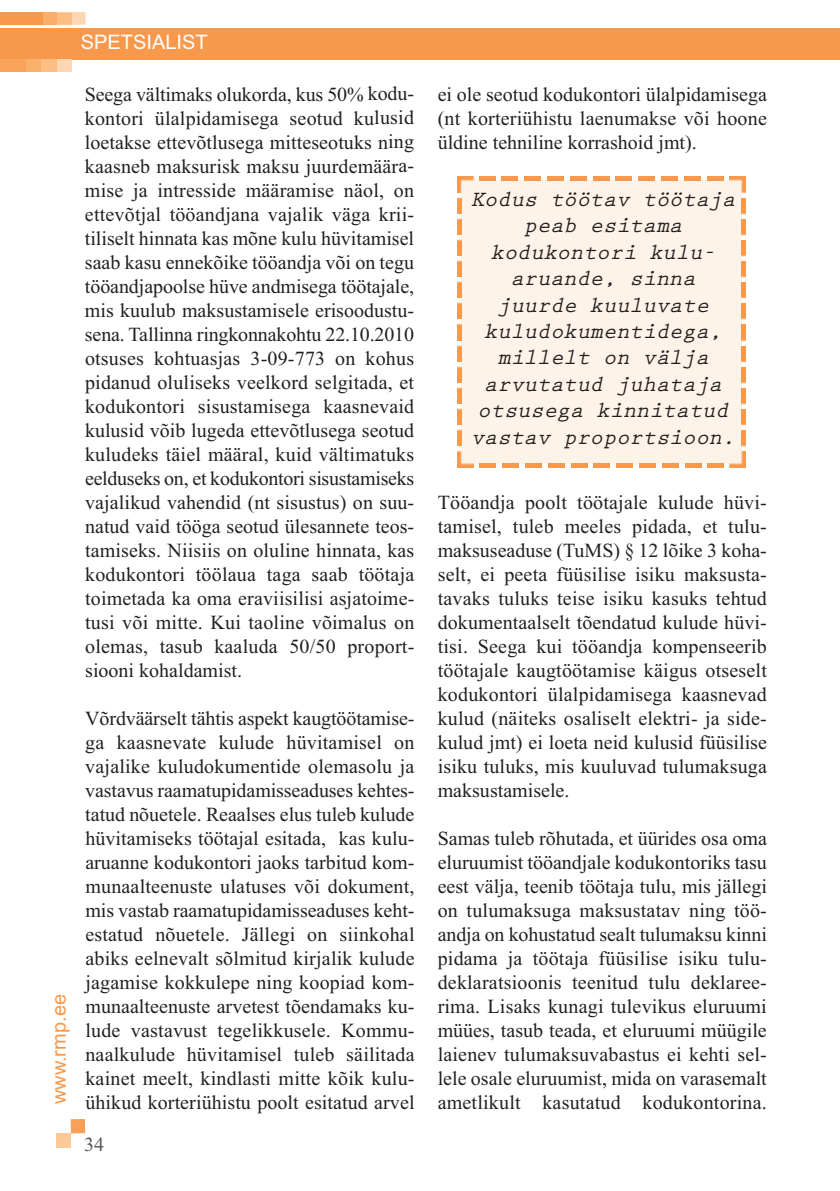
<style>
.page{position:relative;width:840px;height:1191px;background:#fff}
.page>*{position:absolute;margin:0;border:0;box-sizing:border-box;transform-origin:0 0}
.t1{font:italic 700 22px/26.4px "Prestige Elite Std";color:#231f20;text-align:center}
.t2{font:20px/24px "Times New Roman";letter-spacing:.01em;color:#231f20;text-align:justify}
.t3{font:20px "Arial";color:#fff}
.t4{font:20px "Arial";color:#f7994d}
.t5{font:20px "Times New Roman";color:#57585a}
</style>
<div class="page">
<div style="left:0;top:28px;width:839px;height:31px;background:#f7994d"></div>
<div style="left:57px;top:59px;width:15px;height:13px;background:#fdd7b1"></div>
<div style="left:41px;top:59px;width:16px;height:13px;background:#fcbe83"></div>
<svg style="left:57px;top:12px;width:28px;height:13px"></svg>
<div style="left:0;top:12px;width:57px;height:13px;background:#faae69"></div>
<div style="left:0;top:12px;width:42px;height:13px;background:#f7994d"></div>
<div style="left:25px;top:59px;width:16px;height:13px;background:#fab16c"></div>
<div style="left:0;top:59px;width:25px;height:13px;background:#f8a35a"></div>
<div style="left:57px;top:1133px;width:14px;height:14px;background:#fcc997"></div>
<div style="left:71px;top:1119px;width:14px;height:14px;background:#f8a05a"></div>
<div style="left:461px;top:180px;width:280px;height:284px;background:#fef3e8"></div>
<img style="left:457px;top:176px;width:18px;height:16px">
<img style="left:479px;top:176px;width:245px;height:4px">
<img style="left:729px;top:176px;width:16px;height:22px">
<img style="left:741px;top:198px;width:4px;height:254px">
<img style="left:723px;top:452px;width:22px;height:16px">
<img style="left:472px;top:464px;width:251px;height:4px">
<img style="left:457px;top:450px;width:15px;height:18px">
<img style="left:457px;top:192px;width:3px;height:254px">
<p class="t4" style="left:47px;top:1104px;width:112px;rotate:-90deg">www.rmp.ee</p>
<p class="t3" style="left:81px;top:30px;width:128px">SPETSIALIST</p>
<p class="t2" style="left:85px;top:82px;width:331px">Seega vältimaks olukorda, kus 50% kodu&shy;kontori ülalpidamisega seotud kulusid loetakse ettevõtlusega mitteseotuks ning kaasneb maksurisk maksu juurdemäära&shy;mise ja intresside määramise näol, on ettevõtjal tööandjana vajalik väga krii&shy;tiliselt hinnata kas mõne kulu hüvitamisel saab kasu ennekõike tööandja või on tegu tööandjapoolse hüve andmisega töötajale, mis kuulub maksustamisele erisoodustu&shy;sena. Tallinna ringkonnakohtu 22.10.2010 otsuses kohtuasjas 3-09-773 on kohus pidanud oluliseks veelkord selgitada, et kodukontori sisustamisega kaasnevaid kulusid võib lugeda ettevõtlusega seotud kuludeks täiel määral, kuid vältimatuks eelduseks on, et kodukontori sisustamiseks vajalikud vahendid (nt sisustus) on suu&shy;natud vaid tööga seotud ülesannete teos&shy;tamiseks. Niisiis on oluline hinnata, kas kodukontori töölaua taga saab töötaja toimetada ka oma eraviisilisi asjatoime&shy;tusi või mitte. Kui taoline võimalus on olemas, tasub kaaluda 50/50 proport&shy;siooni kohaldamist.</p>
<p class="t2" style="left:85px;top:706px;width:330px">Võrdväärselt tähtis aspekt kaugtöötamise&shy;ga kaasnevate kulude hüvitamisel on vajalike kuludokumentide olemasolu ja vastavus raamatupidamisseaduses kehtes&shy;tatud nõuetele. Reaalses elus tuleb kulude hüvitamiseks töötajal esitada, kas kulu&shy;aruanne kodukontori jaoks tarbitud kom&shy;munaalteenuste ulatuses või dokument, mis vastab raamatupidamisseaduses keht&shy;estatud nõuetele. Jällegi on siinkohal abiks eelnevalt sõlmitud kirjalik kulude jagamise kokkulepe ning koopiad kom&shy;munaalteenuste arvetest tõendamaks ku&shy;lude vastavust tegelikkusele. Kommu&shy;naalkulude hüvitamisel tuleb säilitada kainet meelt, kindlasti mitte kõik kulu&shy;ühikud korteriühistu poolt esitatud arvel</p>
<p class="t5" style="left:84px;top:1132px;width:21px">34</p>
<p class="t2" style="left:437px;top:82px;width:330px">ei ole seotud kodukontori ülalpidamisega (nt korteriühistu laenumakse või hoone üldine tehniline korrashoid jmt).</p>
<p class="t1" style="left:471px;top:187px;width:271px">Kodus töötav töötaja peab esitama kodukontori kulu&shy;aruande, sinna juurde kuuluvate kuludokumentidega, millelt on välja arvutatud juhataja otsusega kinnitatud vastav proportsioon.</p>
<p class="t2" style="left:437px;top:490px;width:330px">Tööandja poolt töötajale kulude hüvi&shy;tamisel, tuleb meeles pidada, et tulu&shy;maksuseaduse (TuMS) § 12 lõike 3 koha&shy;selt, ei peeta füüsilise isiku maksusta&shy;tavaks tuluks teise isiku kasuks tehtud dokumentaalselt tõendatud kulude hüvi&shy;tisi. Seega kui tööandja kompenseerib töötajale kaugtöötamise käigus otseselt kodukontori ülalpidamisega kaasnevad kulud (näiteks osaliselt elektri- ja side&shy;kulud jmt) ei loeta neid kulusid füüsilise isiku tuluks, mis kuuluvad tulumaksuga maksustamisele.</p>
<p class="t2" style="left:437px;top:826px;width:330px">Samas tuleb rõhutada, et üürides osa oma eluruumist tööandjale kodukontoriks tasu eest välja, teenib töötaja tulu, mis jällegi on tulumaksuga maksustatav ning töö&shy;andja on kohustatud sealt tulumaksu kinni pidama ja töötaja füüsilise isiku tulu&shy;deklaratsioonis teenitud tulu deklaree&shy;rima. Lisaks kunagi tulevikus eluruumi müües, tasub teada, et eluruumi müügile laienev tulumaksuvabastus ei kehti sel&shy;lele osale eluruumist, mida on varasemalt ametlikult kasutatud kodukontorina.</p>
</div>
